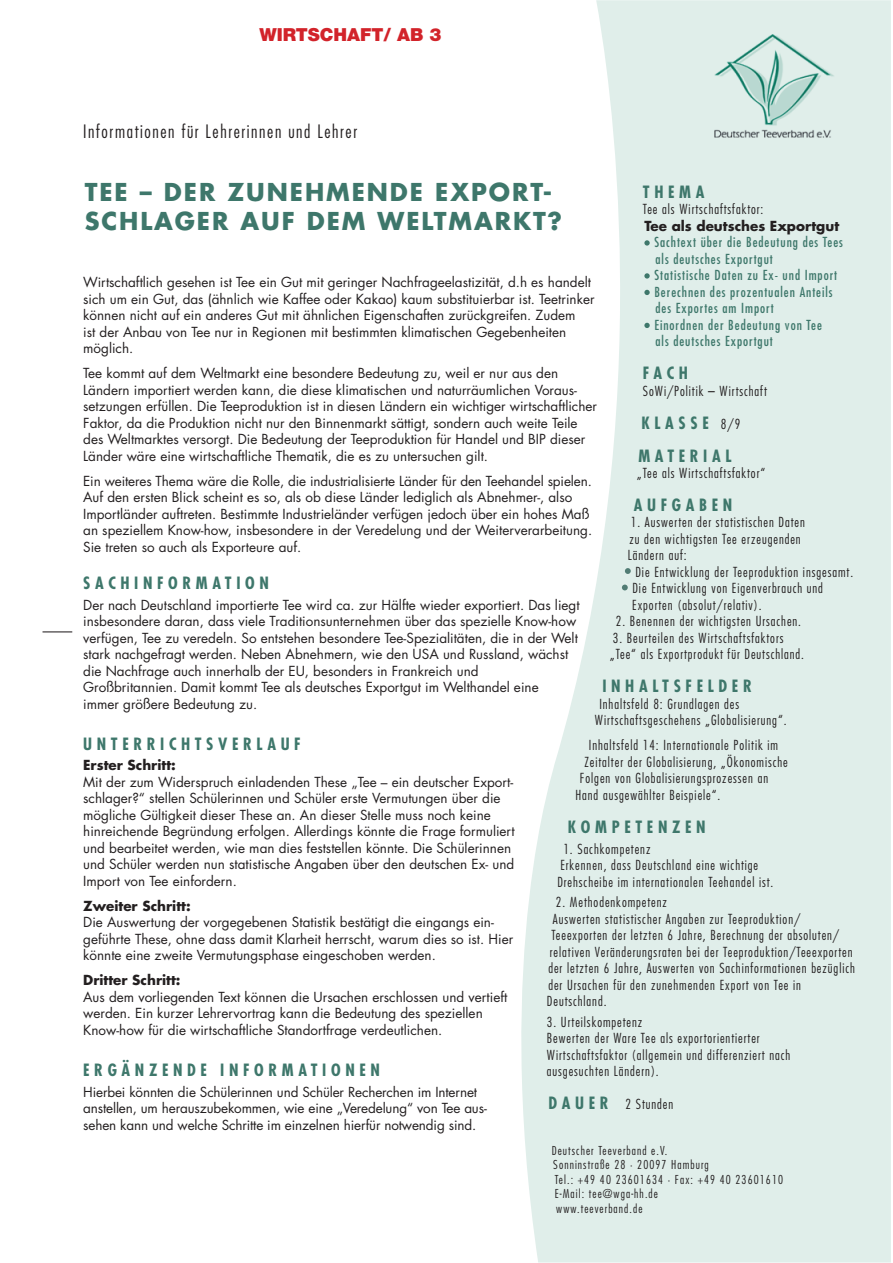
<style>
.page{position:relative;width:893px;height:1263px;background:#fff}
.page>*{position:absolute;margin:0;border:0;box-sizing:border-box;transform-origin:0 0}
.t1{font:700 24px/28.8px "Futura";letter-spacing:.08em;color:#3e776b}
.t2{font:300 condensed 18px "Futura";letter-spacing:.09em;color:#231f20}
.t3{font:900 18px "Helvetica Neue LT Std";color:#d2232a}
.t4{font:700 condensed 16.5px/33px "Futura";letter-spacing:.28em;color:#3e776b}
.t5{font:13.5px/16.5px "Futura";color:#231f20}
.t6{font:300 condensed 13.5px/16.5px "Futura";letter-spacing:.07em;color:#231f20}
.t7{font:condensed 13.5px/16.5px "Futura";letter-spacing:.07em;color:#3e776b}
.t8{font:700 13.5px "Futura";color:#231f20}
.t9{font:300 condensed 12px/14.4px "Futura";letter-spacing:.09em;color:#231f20}
.s1{font-weight:300;font-size:13.5px;color:#231f20}
</style>
<div class="page">
<svg style="left:521px;top:0;width:369px;height:1263px;fill:#e0eeea"></svg>
<hr style="left:42px;top:631px;width:30px;height:1px;background:#231f20">
<svg style="left:644px;top:240px;width:5px;height:6px"></svg>
<svg style="left:644px;top:273px;width:5px;height:6px"></svg>
<svg style="left:644px;top:290px;width:5px;height:5px"></svg>
<svg style="left:644px;top:323px;width:5px;height:5px"></svg>
<svg style="left:625px;top:568px;width:5px;height:6px"></svg>
<svg style="left:622px;top:585px;width:5px;height:5px"></svg>
<img style="left:704px;top:24px;width:138px;height:126px">
<h2 class="t3" style="left:259px;top:24px;width:184px">WIRTSCHAFT/ AB 3</h2>
<h2 class="t2" style="left:83px;top:123px;width:275px">Informationen für Lehrerinnen und Lehrer</h2>
<h1 class="t1" style="left:85px;top:180px;width:479px">TEE – DER ZUNEHMENDE EXPORT-<br>SCHLAGER AUF DEM WELTMARKT?</h1>
<p class="t4" style="left:643px;top:177px;width:63px">THEMA</p>
<p class="t6" style="left:643px;top:202px;width:122px">Tee als Wirtschaftsfaktor:</p>
<p class="t8" style="left:644px;top:219px;width:196px">Tee als deutsches Exportgut</p>
<p class="t7" style="left:654px;top:235px;width:190px">Sachtext über die Bedeutung des Tees als deutsches Exportgut<br>Statistische Daten zu Ex- und Import<br>Berechnen des prozentualen Anteils des Exportes am Import<br>Einordnen der Bedeutung von Tee<br>als deutsches Exportgut</p>
<p class="t4" style="left:643px;top:358px;width:47px">FACH</p>
<p class="t6" style="left:643px;top:383px;width:125px">SoWi/Politik – Wirtschaft</p>
<p class="t4" style="left:638px;top:407px;width:103px">KLASSE <span class="s1">8/9<br></span>MATERIAL</p>
<p class="t6" style="left:637px;top:466px;width:130px">„Tee als Wirtschaftsfaktor“</p>
<p class="t4" style="left:634px;top:490px;width:100px">AUFGABEN</p>
<p class="t6" style="left:631px;top:515px;width:175px">1. Auswerten der statistischen Daten</p>
<p class="t6" style="left:629px;top:532px;width:173px">zu den wichtigsten Tee erzeugenden</p>
<p class="t6" style="left:628px;top:548px;width:60px">Ländern auf:</p>
<p class="t6" style="left:635px;top:565px;width:219px">Die Entwicklung der Teeproduktion insgesamt.</p>
<p class="t6" style="left:632px;top:581px;width:192px">Die Entwicklung von Eigenverbrauch und</p>
<p class="t6" style="left:632px;top:598px;width:131px">Exporten (absolut/relativ).</p>
<p class="t6" style="left:616px;top:614px;width:187px">2. Benennen der wichtigsten Ursachen.</p>
<p class="t6" style="left:610px;top:631px;width:196px">3. Beurteilen des Wirtschaftsfaktors „Tee“ als Exportprodukt für Deutschland.</p>
<p class="t4" style="left:602px;top:671px;width:151px">INHALTSFELDER</p>
<p class="t6" style="left:595px;top:697px;width:193px;text-indent:4px">Inhaltsfeld 8: Grundlagen des<br>Wirtschaftsgeschehens „Globalisierung“.</p>
<p class="t6" style="left:589px;top:738px;width:191px">Inhaltsfeld 14: Internationale Politik im</p>
<p class="t6" style="left:584px;top:755px;width:205px">Zeitalter der Globalisierung, „Ökonomische</p>
<p class="t6" style="left:580px;top:771px;width:190px">Folgen von Globalisierungsprozessen an</p>
<p class="t6" style="left:575px;top:788px;width:146px">Hand ausgewählter Beispiele“.</p>
<p class="t4" style="left:568px;top:812px;width:139px">KOMPETENZEN</p>
<p class="t6" style="left:557px;top:841px;width:217px;text-indent:6px">1. Sachkompetenz<br>Erkennen, dass Deutschland eine wichtige<br>Drehscheibe im internationalen Teehandel ist.</p>
<p class="t6" style="left:556px;top:895px;width:113px">2. Methodenkompetenz</p>
<p class="t6" style="left:553px;top:911px;width:249px">Auswerten statistischer Angaben zur Teeproduktion/</p>
<p class="t6" style="left:551px;top:928px;width:289px">Teeexporten der letzten 6 Jahre, Berechnung der absoluten/</p>
<p class="t6" style="left:550px;top:944px;width:304px">relativen Veränderungsraten bei der Teeproduktion/Teeexporten</p>
<p class="t6" style="left:548px;top:961px;width:308px">der letzten 6 Jahre, Auswerten von Sachinformationen bezüglich</p>
<p class="t6" style="left:548px;top:977px;width:254px">der Ursachen für den zunehmenden Export von Tee in</p>
<p class="t6" style="left:547px;top:994px;width:61px">Deutschland.</p>
<p class="t6" style="left:547px;top:1015px;width:245px">3. Urteilskompetenz<br>Bewerten der Ware Tee als exportorientierter Wirtschaftsfaktor (allgemein und differenziert nach ausgesuchten Ländern).</p>
<p class="t4" style="left:548px;top:1088px;width:62px">DAUER</p>
<p class="t6" style="left:625px;top:1097px;width:49px">2 Stunden</p>
<p class="t9" style="left:551px;top:1144px;width:233px">Deutscher Teeverband e.V.<br>Sonninstraße 28 · 20097 Hamburg<br>Tel.: +49 40 23601634 · Fax: +49 40 23601610<br>E-Mail: tee@wga-hh.de<br>www.teeverband.de</p>
<p class="t5" style="left:83px;top:275px;width:513px">Wirtschaftlich gesehen ist Tee ein Gut mit geringer Nachfrageelastizität, d.h es handelt sich um ein Gut, das (ähnlich wie Kaffee oder Kakao) kaum substituierbar ist. Teetrinker können nicht auf ein anderes Gut mit ähnlichen Eigenschaften zurückgreifen. Zudem<br>ist der Anbau von Tee nur in Regionen mit bestimmten klimatischen Gegebenheiten möglich.</p>
<p class="t5" style="left:83px;top:366px;width:515px">Tee kommt auf dem Weltmarkt eine besondere Bedeutung zu, weil er nur aus den Ländern importiert werden kann, die diese klimatischen und naturräumlichen Voraus&shy;setzungen erfüllen. Die Teeproduktion ist in diesen Ländern ein wichtiger wirtschaftlicher Faktor, da die Produktion nicht nur den Binnenmarkt sättigt, sondern auch weite Teile des Weltmarktes versorgt. Die Bedeutung der Teeproduktion für Handel und BIP dieser Länder wäre eine wirtschaftliche Thematik, die es zu untersuchen gilt.</p>
<p class="t5" style="left:83px;top:474px;width:510px">Ein weiteres Thema wäre die Rolle, die industrialisierte Länder für den Teehandel spielen.<br>Auf den ersten Blick scheint es so, als ob diese Länder lediglich als Abnehmer-, also Importländer auftreten. Bestimmte Industrieländer verfügen jedoch über ein hohes Maß an speziellem Know-how, insbesondere in der Veredelung und der Weiterverarbeitung.<br>Sie treten so auch als Exporteure auf.</p>
<p class="t4" style="left:83px;top:568px;width:187px">SACHINFORMATION</p>
<p class="t5" style="left:83px;top:597px;width:498px">Der nach Deutschland importierte Tee wird ca. zur Hälfte wieder exportiert. Das liegt insbesondere daran, dass viele Traditionsunternehmen über das spezielle Know-how verfügen, Tee zu veredeln. So entstehen besondere Tee-Spezialitäten, die in der Welt stark nachgefragt werden. Neben Abnehmern, wie den USA und Russland, wächst die Nachfrage auch innerhalb der EU, besonders in Frankreich und<br>Großbritannien. Damit kommt Tee als deutsches Exportgut im Welthandel eine<br>immer größere Bedeutung zu.</p>
<p class="t4" style="left:83px;top:729px;width:219px">UNTERRICHTSVERLAUF</p>
<p class="t8" style="left:83px;top:759px;width:94px">Erster Schritt:</p>
<p class="t5" style="left:83px;top:775px;width:433px">Mit der zum Widerspruch einladenden These „Tee – ein deutscher Export&shy;schlager?“ stellen Schülerinnen und Schüler erste Vermutungen über die mögliche Gültigkeit dieser These an. An dieser Stelle muss noch keine hinreichende Begründung erfolgen. Allerdings könnte die Frage formuliert und bearbeitet werden, wie man dies feststellen könnte. Die Schülerinnen und Schüler werden nun statistische Angaben über den deutschen Ex- und Import von Tee einfordern.</p>
<p class="t8" style="left:83px;top:900px;width:109px">Zweiter Schritt:</p>
<p class="t5" style="left:83px;top:915px;width:431px">Die Auswertung der vorgegebenen Statistik bestätigt die eingangs ein&shy;geführte These, ohne dass damit Klarheit herrscht, warum dies so ist. Hier könnte eine zweite Vermutungsphase eingeschoben werden.</p>
<p class="t8" style="left:83px;top:974px;width:99px">Dritter Schritt:</p>
<p class="t5" style="left:83px;top:990px;width:425px">Aus dem vorliegenden Text können die Ursachen erschlossen und vertieft werden. Ein kurzer Lehrervortrag kann die Bedeutung des speziellen<br>Know-how für die wirtschaftliche Standortfrage verdeutlichen.</p>
<p class="t4" style="left:83px;top:1055px;width:298px">ERGÄNZENDE INFORMATIONEN</p>
<p class="t5" style="left:83px;top:1085px;width:405px">Hierbei könnten die Schülerinnen und Schüler Recherchen im Internet anstellen, um herauszubekommen, wie eine „Veredelung“ von Tee aus&shy;sehen kann und welche Schritte im einzelnen hierfür notwendig sind.</p>
</div>
